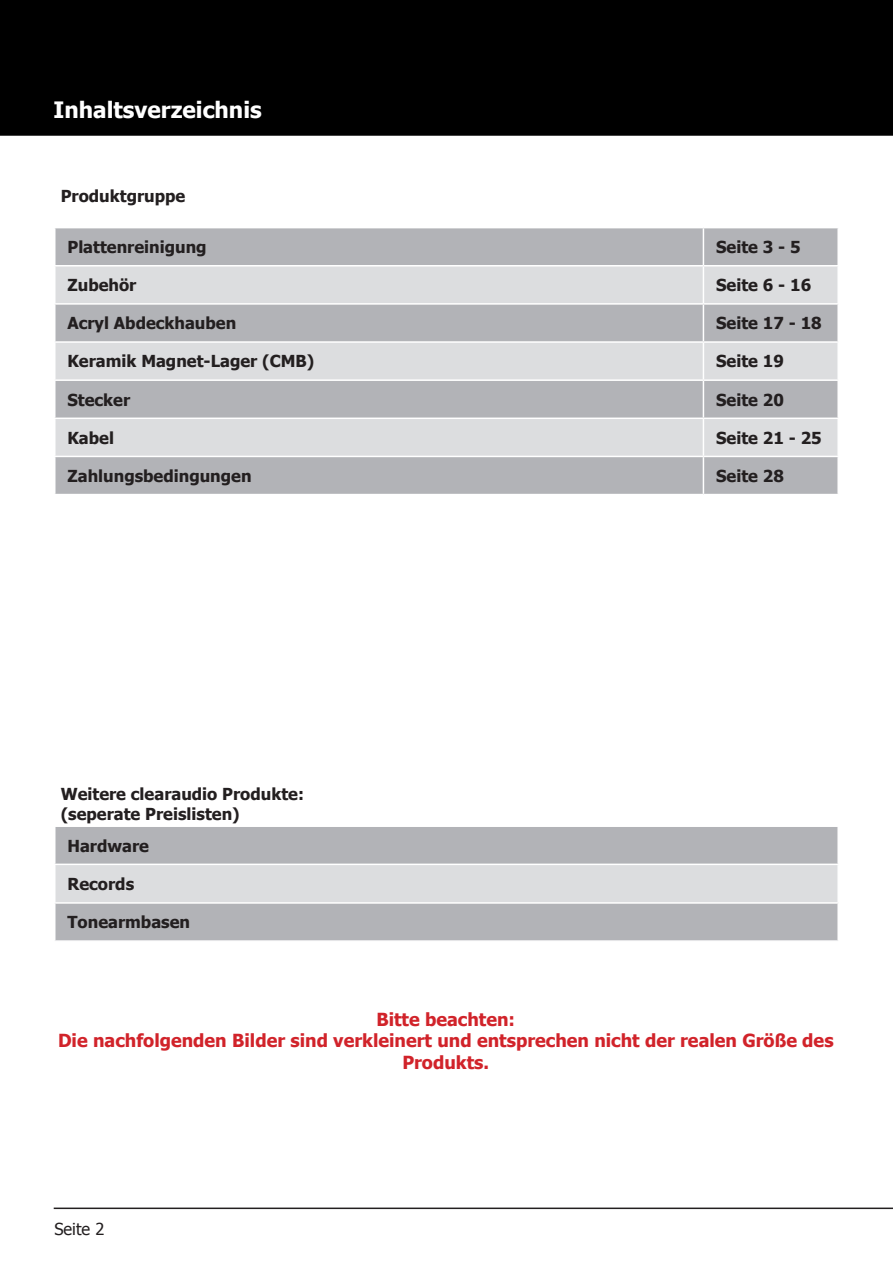
<style>
.page{position:relative;width:893px;height:1263px;background:#fff}
.page>*{position:absolute;margin:0;border:0;box-sizing:border-box;transform-origin:0 0}
.t1{font:700 22.5px "Tahoma";color:#fff}
.t2{font:700 18px/21.6px "Tahoma";color:#d1232a;text-align:center}
.t3{font:700 16.5px/19.8px "Tahoma";color:#231f20}
.t4{font:16.5px "Tahoma";color:#231f20}
</style>
<div class="page">
<div style="left:0;top:0;width:893px;height:136px;background:#000"></div>
<hr style="left:54px;top:1207px;width:839px;height:2px;background:#231f20">
<div style="left:56px;top:228px;width:781px;height:266px;background:#b2b3b7"></div>
<svg style="left:56px;top:266px;width:781px;height:190px;background:#cbcccf"></svg>
<hr style="left:703px;top:228px;width:1px;height:37px;background:#fff">
<hr style="left:54px;top:265px;width:649px;height:1px;background:#fff">
<hr style="left:703px;top:265px;width:136px;height:1px;background:#fff">
<hr style="left:703px;top:266px;width:1px;height:37px;background:#fff">
<hr style="left:54px;top:303px;width:649px;height:2px;background:#fff">
<hr style="left:703px;top:303px;width:136px;height:2px;background:#fff">
<hr style="left:703px;top:305px;width:1px;height:36px;background:#fff">
<hr style="left:54px;top:341px;width:649px;height:2px;background:#fff">
<hr style="left:703px;top:341px;width:136px;height:2px;background:#fff">
<hr style="left:703px;top:343px;width:1px;height:36px;background:#fff">
<hr style="left:54px;top:379px;width:649px;height:2px;background:#fff">
<hr style="left:703px;top:379px;width:136px;height:2px;background:#fff">
<hr style="left:703px;top:381px;width:1px;height:36px;background:#fff">
<hr style="left:54px;top:417px;width:649px;height:2px;background:#fff">
<hr style="left:703px;top:417px;width:136px;height:2px;background:#fff">
<hr style="left:703px;top:419px;width:1px;height:37px;background:#fff">
<hr style="left:54px;top:456px;width:649px;height:1px;background:#fff">
<hr style="left:703px;top:456px;width:136px;height:1px;background:#fff">
<hr style="left:703px;top:457px;width:1px;height:37px;background:#fff">
<div style="left:56px;top:827px;width:781px;height:113px;background:#b2b3b7"></div>
<div style="left:55px;top:864px;width:783px;height:39px;background:#dcdddf"></div>
<hr style="left:54px;top:863px;width:785px;height:2px;background:#fff">
<hr style="left:54px;top:865px;width:2px;height:37px;background:#fff">
<hr style="left:837px;top:865px;width:2px;height:37px;background:#fff">
<hr style="left:54px;top:902px;width:785px;height:2px;background:#fff">
<h1 class="t1" style="left:54px;top:96px;width:210px">Inhaltsverzeichnis</h1>
<p class="t3" style="left:61px;top:185px;width:126px">Produktgruppe</p>
<p class="t3" style="left:67px;top:237px;width:141px">Plattenreinigung</p>
<p class="t3" style="left:716px;top:237px;width:86px">Seite 3 - 5</p>
<p class="t3" style="left:67px;top:275px;width:70px">Zubehör</p>
<p class="t3" style="left:716px;top:275px;width:97px">Seite 6 - 16</p>
<p class="t3" style="left:67px;top:313px;width:170px">Acryl Abdeckhauben</p>
<p class="t3" style="left:716px;top:313px;width:107px">Seite 17 - 18</p>
<p class="t3" style="left:67px;top:351px;width:248px">Keramik Magnet-Lager (CMB)</p>
<p class="t3" style="left:716px;top:351px;width:69px">Seite 19</p>
<p class="t3" style="left:67px;top:389px;width:64px">Stecker</p>
<p class="t3" style="left:716px;top:389px;width:69px">Seite 20</p>
<p class="t3" style="left:67px;top:427px;width:48px">Kabel</p>
<p class="t3" style="left:716px;top:427px;width:107px">Seite 21 - 25</p>
<p class="t3" style="left:67px;top:465px;width:186px">Zahlungsbedingungen</p>
<p class="t3" style="left:716px;top:465px;width:69px">Seite 28</p>
<p class="t3" style="left:61px;top:784px;width:245px">Weitere clearaudio Produkte: (seperate Preislisten)</p>
<p class="t3" style="left:67px;top:835px;width:83px">Hardware</p>
<p class="t3" style="left:67px;top:873px;width:68px">Records</p>
<p class="t3" style="left:67px;top:912px;width:124px">Tonearmbasen</p>
<p class="t2" style="left:58px;top:1008px;width:777px">Bitte beachten:<br>Die nachfolgenden Bilder sind verkleinert und entsprechen nicht der realen Größe des<br>Produkts.</p>
<p class="t4" style="left:54px;top:1219px;width:52px">Seite 2</p>
</div>
